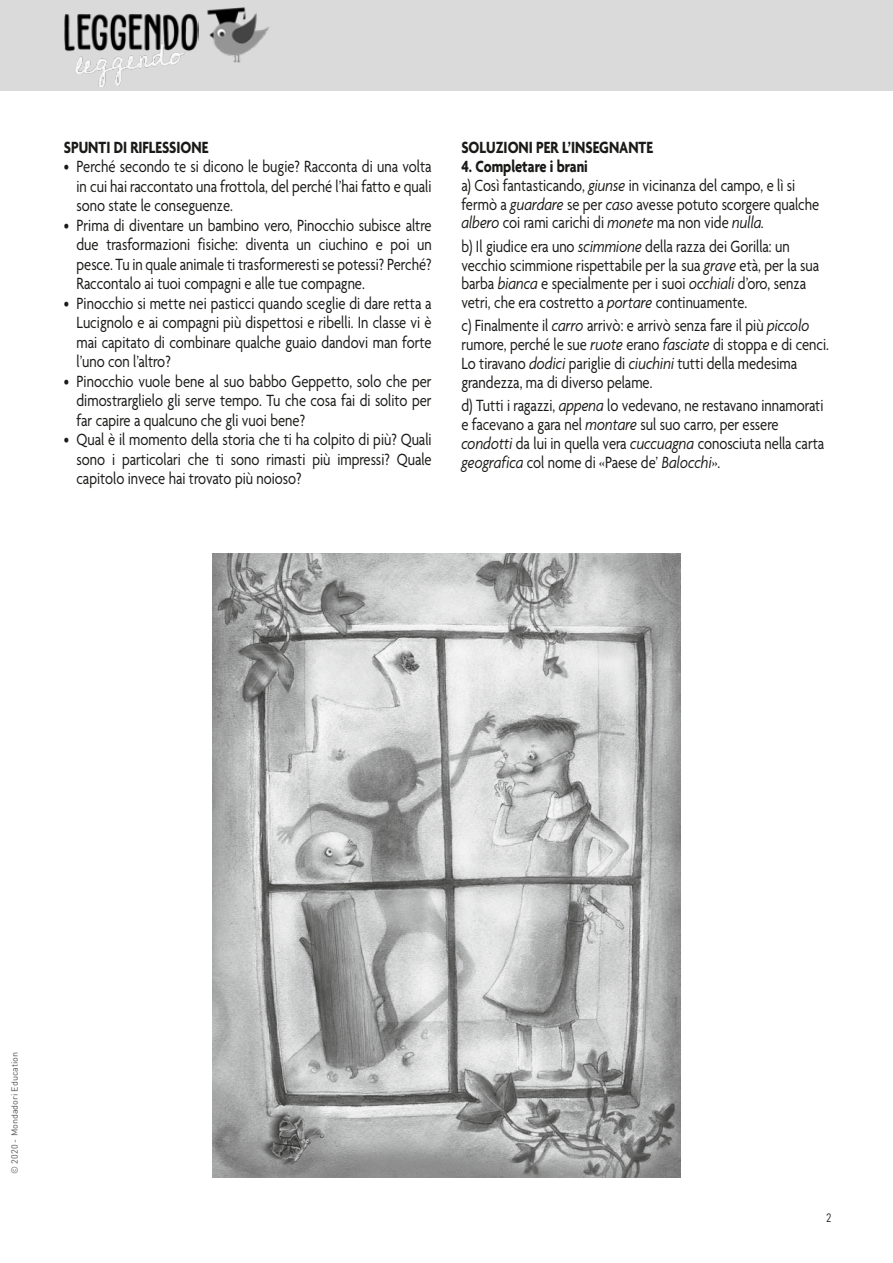
<style>
.page{position:relative;width:893px;height:1263px;background:#fff}
.page>*{position:absolute;margin:0;border:0;box-sizing:border-box;transform-origin:0 0}
.t1{font:17.55px/19.5px "Agenda";color:#1a1a18;text-align:justify;scale:.83 1}
.t2{font:700 17.55px "Agenda";color:#1a1a18;scale:.83 1}
.t3{font:12px "DIN Round Pro";color:#1a1a18;scale:.85 1}
.t4{font:9px "DIN Round Pro";color:#565656}
.s1{font-weight:700}
.s2{font-style:italic}
</style>
<div class="page">
<div style="left:0;top:0;width:893px;height:91px;background:#dadada"></div>
<img style="left:207px;top:7px;width:62px;height:56px">
<img style="left:64px;top:13px;width:134px;height:74px">
<img style="left:213px;top:553px;width:467px;height:625px">
<p class="t2" style="left:64px;top:138px;width:176px">SPUNTI DI RIFLESSIONE</p>
<p class="t1" style="left:77px;top:158px;width:429px;text-indent:-13px">• Perché secondo te si dicono le bugie? Racconta di una volta in cui hai raccontato una frottola, del perché l’hai fatto e quali sono state le conseguenze.</p>
<p class="t1" style="left:77px;top:217px;width:429px;text-indent:-13px">• Prima di diventare un bambino vero, Pinocchio subisce altre due trasformazioni fisiche: diventa un ciuchino e poi un pesce. Tu in quale animale ti trasformeresti se potessi? Perché?<br>Raccontalo ai tuoi compagni e alle tue compagne.</p>
<p class="t1" style="left:77px;top:295px;width:429px;text-indent:-13px">• Pinocchio si mette nei pasticci quando sceglie di dare retta a Lucignolo e ai compagni più dispettosi e ribelli. In classe vi è mai capitato di combinare qualche guaio dandovi man forte l’uno con l’altro?</p>
<p class="t1" style="left:77px;top:373px;width:429px;text-indent:-13px">• Pinocchio vuole bene al suo babbo Geppetto, solo che per dimostrarglielo gli serve tempo. Tu che cosa fai di solito per far capire a qualcuno che gli vuoi bene?</p>
<p class="t1" style="left:77px;top:431px;width:429px;text-indent:-13px">• Qual è il momento della storia che ti ha colpito di più? Quali sono i particolari che ti sono rimasti più impressi? Quale capitolo invece hai trovato più noioso?</p>
<p class="t2" style="left:461px;top:138px;width:232px">SOLUZIONI PER L’INSEGNANTE</p>
<p class="t1" style="left:461px;top:158px;width:433px;line-height:18.9px;text-align:left"><span class="s1">4. Completare i brani<br></span>a) Così fantasticando, <span class="s2">giunse</span> in vicinanza del campo, e lì si fermò a <span class="s2">guardare</span> se per <span class="s2">caso</span> avesse potuto scorgere qualche <span class="s2">albero</span> coi rami carichi di <span class="s2">monete</span> ma non vide <span class="s2">nulla.</span></p>
<p class="t1" style="left:461px;top:238px;width:433px;line-height:18.9px;text-align:left">b) Il giudice era uno <span class="s2">scimmione</span> della razza dei Gorilla: un vecchio scimmione rispettabile per la sua <span class="s2">grave</span> età, per la sua barba <span class="s2">bianca</span> e specialmente per i suoi <span class="s2">occhiali</span> d’oro, senza vetri, che era costretto a <span class="s2">portare</span> continuamente.</p>
<p class="t1" style="left:461px;top:317px;width:444px;line-height:18.9px;text-align:left">c) Finalmente il <span class="s2">carro</span> arrivò: e arrivò senza fare il più <span class="s2">piccolo </span>rumore, perché le sue <span class="s2">ruote</span> erano <span class="s2">fasciate</span> di stoppa e di cenci.<br>Lo tiravano <span class="s2">dodici</span> pariglie di <span class="s2">ciuchini</span> tutti della medesima grandezza, ma di diverso pelame.</p>
<p class="t1" style="left:461px;top:397px;width:439px;line-height:18.9px;text-align:left">d) Tutti i ragazzi, <span class="s2">appena</span> lo vedevano, ne restavano innamorati e facevano a gara nel <span class="s2">montare</span> sul suo carro, per essere <span class="s2">condotti</span> da lui in quella vera <span class="s2">cuccuagna</span> conosciuta nella carta <span class="s2">geografica</span> col nome di «Paese de’ <span class="s2">Balocchi</span>».</p>
<p class="t4" style="left:8px;top:1174px;width:123px;rotate:-90deg">© 2020 - Mondadori Education</p>
<p class="t3" style="left:826px;top:1210px;width:8px">2</p>
</div>
